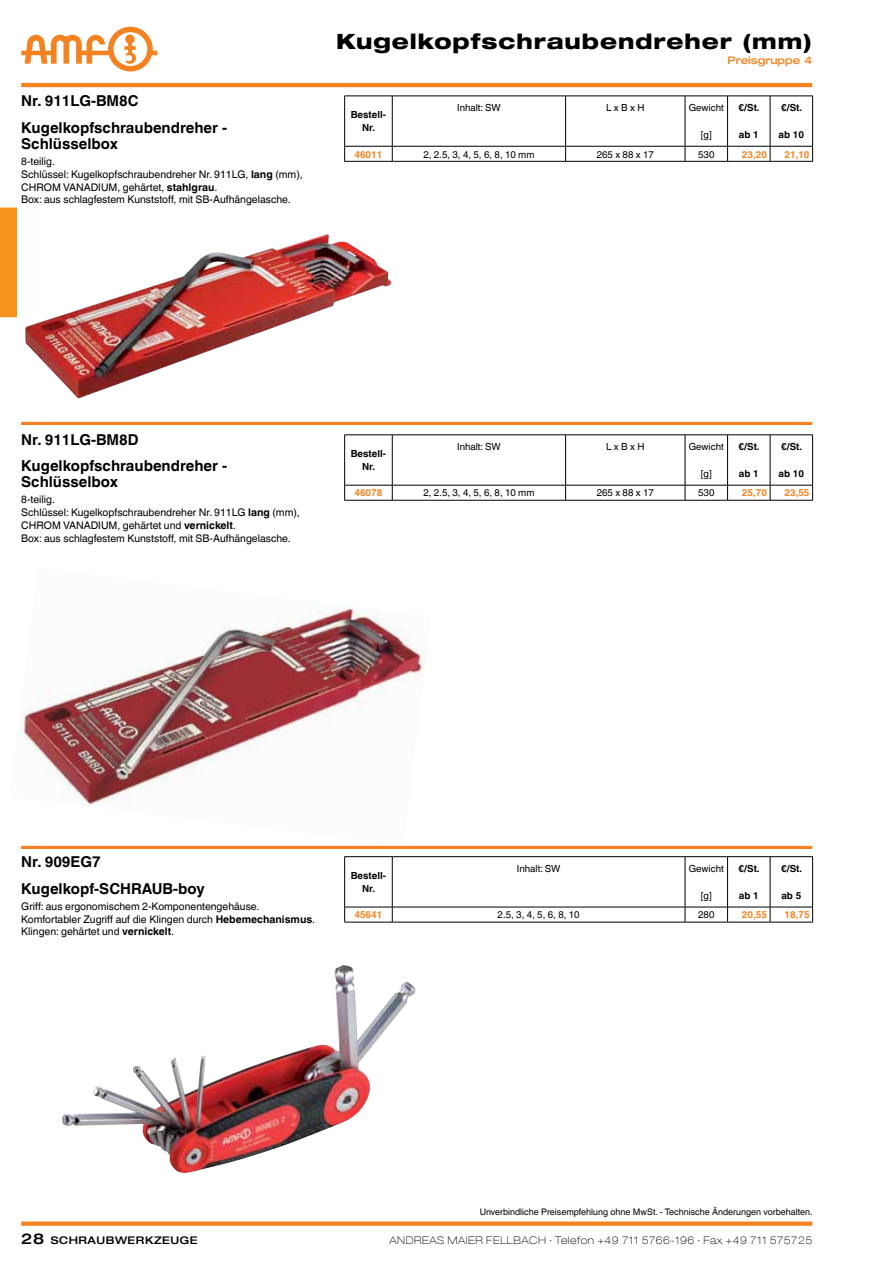
<style>
.page{position:relative;width:893px;height:1263px;background:#fff}
.page>*{position:absolute;margin:0;border:0;box-sizing:border-box;transform-origin:0 0}
.t1{font:800 expanded 21px "Helvetica Neue LT Com";letter-spacing:.045em;color:#000}
.t2{font:700 15px/16px "Helvetica World";color:#000}
.t3{font:10.5px/12.8px "Helvetica World";color:#000}
.t4{font:100 expanded 10.5px "Helvetica Neue LT Com";letter-spacing:.05em;color:#000}
.t5{font:500 expanded 10.5px "Helvetica Neue LT Com";letter-spacing:.05em;color:#000}
.t6{font:500 expanded 10.5px "Helvetica Neue LT Com";color:#f58220}
.t7{font:9.75px "Helvetica World";color:#000}
.t8{font:700 9.75px/12.8px "Helvetica World";color:#000;text-align:center}
.t9{font:700 9.75px "Helvetica World";color:#f58220}
.t10{font:9px "Helvetica World";color:#000}
.s1{font-weight:700}
.s2{font-size:15px}
</style>
<div class="page">
<hr style="left:21px;top:83px;width:791px;height:4px;background:#f58220">
<svg style="left:21px;top:27px;width:136px;height:44px"></svg>
<div style="left:0;top:207px;width:17px;height:110px;background:#f7941e"></div>
<div style="left:21px;top:1221px;width:791px;height:5px;background:#f58220"></div>
<svg style="left:344px;top:96px;width:469px;height:65px"></svg>
<hr style="left:344px;top:161px;width:48px;height:1px;background:#000">
<hr style="left:392px;top:161px;width:174px;height:1px;background:#000">
<hr style="left:566px;top:161px;width:119px;height:1px;background:#000">
<hr style="left:685px;top:161px;width:43px;height:1px;background:#000">
<hr style="left:728px;top:161px;width:42px;height:1px;background:#000">
<hr style="left:770px;top:161px;width:43px;height:1px;background:#000">
<img style="left:25px;top:234px;width:366px;height:164px">
<hr style="left:21px;top:422px;width:791px;height:3px;background:#f58220">
<hr style="left:21px;top:846px;width:791px;height:3px;background:#f58220">
<svg style="left:344px;top:435px;width:469px;height:65px"></svg>
<hr style="left:344px;top:500px;width:48px;height:1px;background:#000">
<hr style="left:392px;top:500px;width:174px;height:1px;background:#000">
<hr style="left:566px;top:500px;width:119px;height:1px;background:#000">
<hr style="left:685px;top:500px;width:43px;height:1px;background:#000">
<hr style="left:728px;top:500px;width:42px;height:1px;background:#000">
<hr style="left:770px;top:500px;width:43px;height:1px;background:#000">
<img style="left:17px;top:602px;width:410px;height:205px">
<hr style="left:344px;top:856px;width:48px;height:1px;background:#000">
<hr style="left:392px;top:856px;width:293px;height:1px;background:#000">
<hr style="left:685px;top:856px;width:43px;height:1px;background:#000">
<hr style="left:728px;top:856px;width:42px;height:1px;background:#000">
<hr style="left:770px;top:856px;width:43px;height:1px;background:#000">
<svg style="left:344px;top:857px;width:469px;height:65px"></svg>
<hr style="left:344px;top:922px;width:48px;height:1px;background:#000">
<hr style="left:392px;top:922px;width:293px;height:1px;background:#000">
<hr style="left:685px;top:922px;width:43px;height:1px;background:#000">
<hr style="left:728px;top:922px;width:42px;height:1px;background:#000">
<hr style="left:770px;top:922px;width:43px;height:1px;background:#000">
<img style="left:62px;top:965px;width:354px;height:208px">
<p class="t1" style="left:336px;top:28px;width:478px">Kugelkopfschraubendreher (mm)</p>
<p class="t2" style="left:21px;top:93px;width:119px">Nr. 911LG-BM8C</p>
<p class="t2" style="left:21px;top:120px;width:207px">Kugelkopfschraubendreher -<br>Schlüsselbox</p>
<p class="t3" style="left:21px;top:155px;width:283px">8-teilig.<br>Schlüssel: Kugelkopfschraubendreher Nr. 911LG, <span class="s1">lang</span> (mm), CHROM VANADIUM, gehärtet, <span class="s1">stahlgrau</span>.<br>Box: aus schlagfestem Kunststoff, mit SB-Aufhängelasche.</p>
<p class="t8" style="left:351px;top:108px;width:37px">Bestell-<br>Nr.</p>
<p class="t6" style="left:728px;top:53px;width:86px">PREISGRUPPE 4</p>
<p class="t7" style="left:457px;top:102px;width:45px">Inhalt: SW</p>
<p class="t7" style="left:606px;top:102px;width:40px">L x B x H</p>
<p class="t7" style="left:689px;top:102px;width:37px">Gewicht</p>
<p class="t7" style="left:701px;top:129px;width:12px">[g]</p>
<p class="t8" style="left:739px;top:102px;width:23px">€/St.</p>
<p class="t8" style="left:739px;top:128px;width:21px">ab 1</p>
<p class="t8" style="left:781px;top:102px;width:23px">€/St.</p>
<p class="t8" style="left:779px;top:128px;width:27px">ab 10</p>
<p class="t9" style="left:354px;top:148px;width:30px">46011</p>
<p class="t7" style="left:423px;top:148px;width:113px">2, 2.5, 3, 4, 5, 6, 8, 10 mm</p>
<p class="t7" style="left:597px;top:148px;width:59px">265 x 88 x 17</p>
<p class="t7" style="left:698px;top:148px;width:18px">530</p>
<p class="t9" style="left:742px;top:148px;width:27px">23,20</p>
<p class="t9" style="left:784px;top:148px;width:27px">21,10</p>
<p class="t2" style="left:21px;top:431px;width:119px">Nr. 911LG-BM8D</p>
<p class="t2" style="left:21px;top:458px;width:207px">Kugelkopfschraubendreher -<br>Schlüsselbox</p>
<p class="t3" style="left:21px;top:493px;width:280px">8-teilig.<br>Schlüssel: Kugelkopfschraubendreher Nr. 911LG <span class="s1">lang</span> (mm), CHROM VANADIUM, gehärtet und <span class="s1">vernickelt</span>.<br>Box: aus schlagfestem Kunststoff, mit SB-Aufhängelasche.</p>
<p class="t8" style="left:351px;top:447px;width:37px">Bestell-<br>Nr.</p>
<p class="t7" style="left:457px;top:441px;width:45px">Inhalt: SW</p>
<p class="t7" style="left:606px;top:441px;width:40px">L x B x H</p>
<p class="t7" style="left:689px;top:441px;width:37px">Gewicht</p>
<p class="t7" style="left:701px;top:468px;width:12px">[g]</p>
<p class="t8" style="left:739px;top:441px;width:23px">€/St.</p>
<p class="t8" style="left:739px;top:467px;width:21px">ab 1</p>
<p class="t8" style="left:781px;top:441px;width:23px">€/St.</p>
<p class="t8" style="left:779px;top:467px;width:27px">ab 10</p>
<p class="t9" style="left:354px;top:487px;width:30px">46078</p>
<p class="t7" style="left:423px;top:487px;width:113px">2, 2.5, 3, 4, 5, 6, 8, 10 mm</p>
<p class="t7" style="left:597px;top:487px;width:59px">265 x 88 x 17</p>
<p class="t7" style="left:698px;top:487px;width:18px">530</p>
<p class="t9" style="left:742px;top:487px;width:27px">25,70</p>
<p class="t9" style="left:784px;top:487px;width:27px">23,55</p>
<p class="t2" style="left:21px;top:854px;width:81px">Nr. 909EG7</p>
<p class="t2" style="left:21px;top:881px;width:185px">Kugelkopf-SCHRAUB-boy</p>
<p class="t3" style="left:21px;top:900px;width:295px">Griff: aus ergonomischem 2-Komponentengehäuse.<br>Komfortabler Zugriff auf die Klingen durch <span class="s1">Hebemechanismus</span>.<br>Klingen: gehärtet und <span class="s1">vernickelt</span>.</p>
<p class="t8" style="left:351px;top:869px;width:37px">Bestell-<br>Nr.</p>
<p class="t7" style="left:517px;top:863px;width:45px">Inhalt: SW</p>
<p class="t7" style="left:689px;top:863px;width:37px">Gewicht</p>
<p class="t7" style="left:701px;top:889px;width:12px">[g]</p>
<p class="t8" style="left:739px;top:862px;width:23px">€/St.</p>
<p class="t8" style="left:739px;top:889px;width:21px">ab 1</p>
<p class="t8" style="left:781px;top:862px;width:23px">€/St.</p>
<p class="t8" style="left:781px;top:889px;width:21px">ab 5</p>
<p class="t9" style="left:354px;top:909px;width:30px">45641</p>
<p class="t7" style="left:498px;top:909px;width:84px">2.5, 3, 4, 5, 6, 8, 10</p>
<p class="t7" style="left:698px;top:909px;width:18px">280</p>
<p class="t9" style="left:742px;top:909px;width:27px">20,55</p>
<p class="t9" style="left:784px;top:909px;width:27px">18,75</p>
<p class="t10" style="left:480px;top:1207px;width:334px">Unverbindliche Preisempfehlung ohne MwSt. - Technische Änderungen vorbehalten.</p>
<p class="t5" style="left:21px;top:1233px;width:178px"><span class="s2">28</span> SCHRAUBWERKZEUGE</p>
<p class="t4" style="left:389px;top:1233px;width:424px">ANDREAS MAIER FELLBACH ∙ Telefon +49 711 5766-196 ∙ Fax +49 711 575725</p>
</div>
